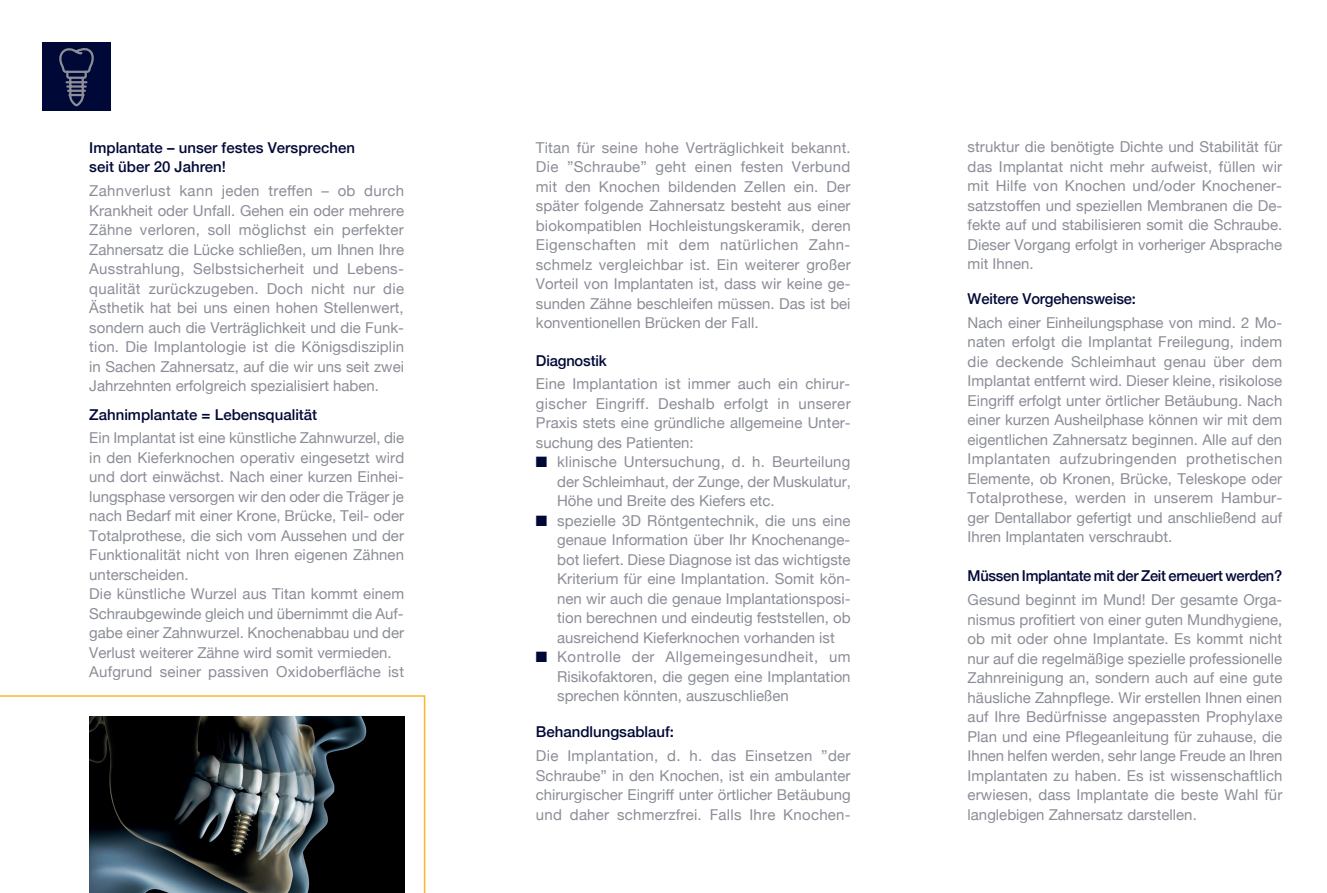
<style>
.page{position:relative;width:1327px;height:893px;background:#fff}
.page>*{position:absolute;margin:0;border:0;box-sizing:border-box;transform-origin:0 0}
.t1{font:15px/19.5px "Helvetica Neue";color:#8b8e97;text-align:justify}
.t2{font:500 15px/19.5px "Helvetica Neue";color:#000837}
.t3{font:500 15px "Helvetica Neue";letter-spacing:-.02em;color:#000837}
.s1{color:#000837}
</style>
<div class="page">
<svg style="left:0;top:695px;width:425px;height:198px"></svg>
<div style="left:43px;top:43px;width:68px;height:68px;background:#000837"></div>
<svg style="left:59px;top:48px;width:35px;height:58px"></svg>
<img style="left:89px;top:716px;width:315px;height:177px">
<p class="t2" style="left:89px;top:137px;width:267px">Implantate – unser festes Versprechen seit über 20 Jahren!</p>
<p class="t1" style="left:89px;top:182px;width:316px">Zahnverlust kann jeden treffen – ob durch Krankheit oder Unfall. Gehen ein oder mehrere Zähne verloren, soll möglichst ein perfekter Zahnersatz die Lücke schließen, um Ihnen Ihre Ausstrahlung, Selbstsicherheit und Lebens&shy;qualität zurückzugeben. Doch nicht nur die Ästhetik hat bei uns einen hohen Stellenwert, sondern auch die Verträglichkeit und die Funk&shy;tion. Die Implantologie ist die Königsdisziplin in Sachen Zahnersatz, auf die wir uns seit zwei Jahrzehnten erfolgreich spezialisiert haben.</p>
<p class="t2" style="left:89px;top:403px;width:229px">Zahnimplantate = Lebensqualität</p>
<p class="t1" style="left:89px;top:429px;width:316px;text-align:left">Ein Implantat ist eine künstliche Zahnwurzel, die in den Kieferknochen operativ eingesetzt wird und dort einwächst. Nach einer kurzen Einhei&shy;lungsphase versorgen wir den oder die Träger je nach Bedarf mit einer Krone, Brücke, Teil- oder Totalprothese, die sich vom Aussehen und der Funktionalität nicht von Ihren eigenen Zähnen unterscheiden.<br>Die künstliche Wurzel aus Titan kommt einem Schraubgewinde gleich und übernimmt die Auf&shy;gabe einer Zahnwurzel. Knochenabbau und der Verlust weiterer Zähne wird somit vermieden.<br>Aufgrund seiner passiven Oxidoberfläche ist</p>
<p class="t1" style="left:536px;top:138px;width:316px">Titan für seine hohe Verträglichkeit bekannt.<br>Die ”Schraube” geht einen festen Verbund mit den Knochen bildenden Zellen ein. Der später folgende Zahnersatz besteht aus einer biokompatiblen Hochleistungskeramik, deren Eigenschaften mit dem natürlichen Zahn&shy;schmelz vergleichbar ist. Ein weiterer großer Vorteil von Implantaten ist, dass wir keine ge&shy;sunden Zähne beschleifen müssen. Das ist bei konventionellen Brücken der Fall.</p>
<p class="t2" style="left:536px;top:349px;width:72px">Diagnostik</p>
<p class="t1" style="left:536px;top:375px;width:316px">Eine Implantation ist immer auch ein chirur&shy;gischer Eingriff. Deshalb erfolgt in unserer Praxis stets eine gründliche allgemeine Unter&shy;suchung des Patienten:</p>
<p class="t1" style="left:557px;top:453px;width:295px;text-indent:-21px"><span class="s1">■</span> klinische Untersuchung, d. h. Beurteilung der Schleimhaut, der Zunge, der Muskulatur, Höhe und Breite des Kiefers etc.</p>
<p class="t1" style="left:557px;top:512px;width:295px;text-indent:-21px"><span class="s1">■</span> spezielle 3D Röntgentechnik, die uns eine genaue Information über Ihr Knochenange&shy;bot liefert. Diese Diagnose ist das wichtigste Kriterium für eine Implantation. Somit kön&shy;nen wir auch die genaue Implantationsposi&shy;tion berechnen und eindeutig feststellen, ob ausreichend Kieferknochen vorhanden ist</p>
<p class="t1" style="left:557px;top:648px;width:295px;text-indent:-21px"><span class="s1">■</span> Kontrolle der Allgemeingesundheit, um Risikofaktoren, die gegen eine Implantation sprechen könnten, auszuschließen</p>
<p class="t2" style="left:536px;top:721px;width:140px">Behandlungsablauf:</p>
<p class="t1" style="left:536px;top:747px;width:316px">Die Implantation, d. h. das Einsetzen ”der Schraube” in den Knochen, ist ein ambulanter chirurgischer Eingriff unter örtlicher Betäubung und daher schmerzfrei. Falls Ihre Knochen-</p>
<p class="t1" style="left:967px;top:138px;width:316px">struktur die benötigte Dichte und Stabilität für das Implantat nicht mehr aufweist, füllen wir mit Hilfe von Knochen und/oder Knochener&shy;satzstoffen und speziellen Membranen die De&shy;fekte auf und stabilisieren somit die Schraube.<br>Dieser Vorgang erfolgt in vorheriger Absprache mit Ihnen.</p>
<p class="t2" style="left:967px;top:288px;width:170px">Weitere Vorgehensweise:</p>
<p class="t1" style="left:967px;top:314px;width:316px">Nach einer Einheilungsphase von mind. 2 Mo&shy;naten erfolgt die Implantat Freilegung, indem die deckende Schleimhaut genau über dem Implantat entfernt wird. Dieser kleine, risikolose Eingriff erfolgt unter örtlicher Betäubung. Nach einer kurzen Ausheilphase können wir mit dem eigentlichen Zahnersatz beginnen. Alle auf den Implantaten aufzubringenden prothetischen Elemente, ob Kronen, Brücke, Teleskope oder Totalprothese, werden in unserem Hambur&shy;ger Dentallabor gefertigt und anschließend auf Ihren Implantaten verschraubt.</p>
<p class="t3" style="left:967px;top:564px;width:316px">Müssen Implantate mit der Zeit erneuert werden?</p>
<p class="t1" style="left:967px;top:591px;width:316px">Gesund beginnt im Mund! Der gesamte Orga&shy;nismus profitiert von einer guten Mundhygiene, ob mit oder ohne Implantate. Es kommt nicht nur auf die regelmäßige spezielle professionelle Zahnreinigung an, sondern auch auf eine gute häusliche Zahnpflege. Wir erstellen Ihnen einen auf Ihre Bedürfnisse angepassten Prophylaxe Plan und eine Pflegeanleitung für zuhause, die Ihnen helfen werden, sehr lange Freude an Ihren Implantaten zu haben. Es ist wissenschaftlich erwiesen, dass Implantate die beste Wahl für langlebigen Zahnersatz darstellen.</p>
</div>
